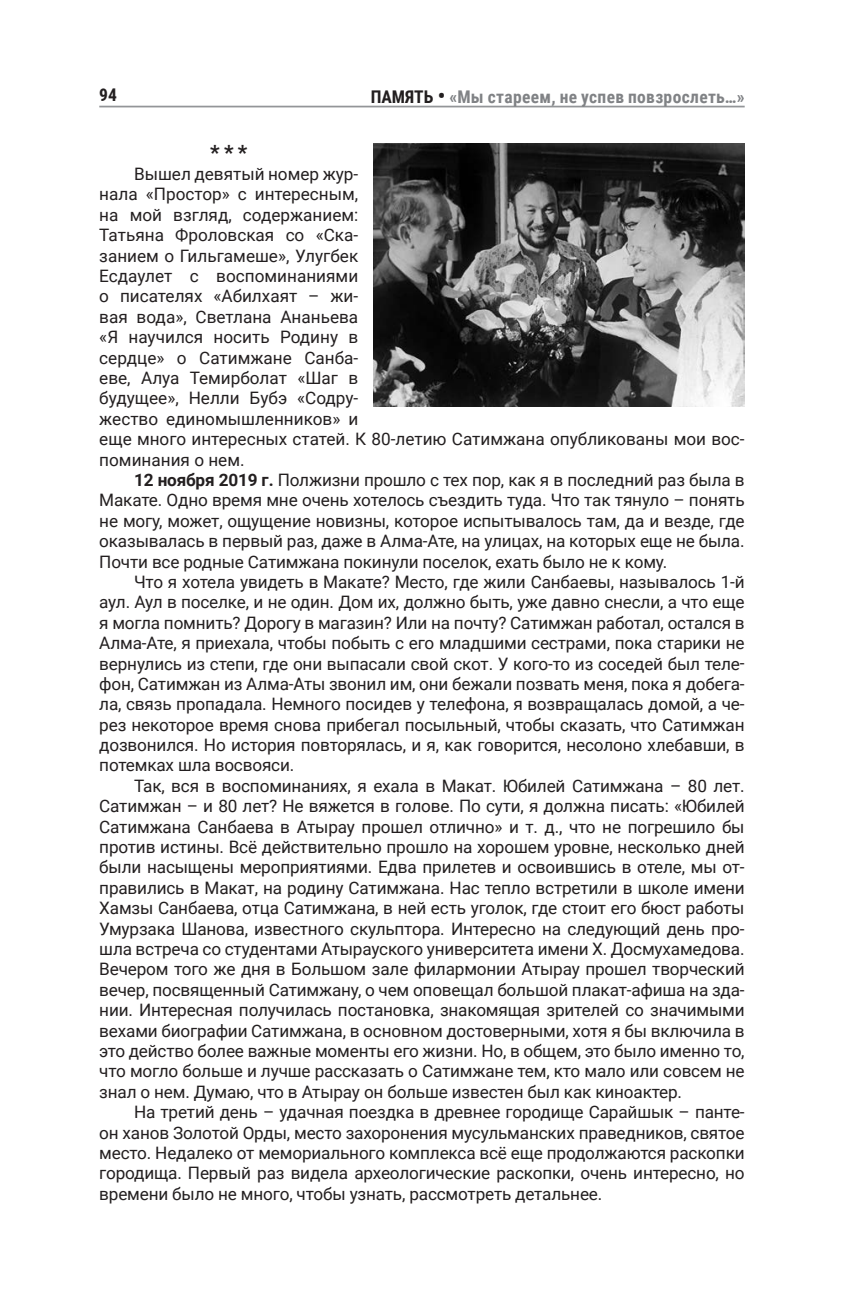
<style>
.page{position:relative;width:844px;height:1290px;background:#fff}
.page>*{position:absolute;margin:0;border:0;box-sizing:border-box;transform-origin:0 0}
.t1{font:700 21px "Roboto Condensed";color:#231f20}
.t2{font:700 17.5px "Roboto Condensed";letter-spacing:.02em;color:#808285}
.t3{font:700 17.5px "Roboto Condensed";color:#231f20}
.t4{font:17.15px/20.5px "Roboto";color:#231f20;text-align:justify}
.s1{color:#231f20}
.s2{font-size:21px;color:#231f20}
.s3{font-weight:700}
</style>
<div class="page">
<hr style="left:99px;top:106px;width:645px;height:1px;background:#939598">
<img style="left:373px;top:144px;width:371px;height:263px">
<p class="t3" style="left:99px;top:82px;width:19px">94</p>
<p class="t2" style="left:370px;top:85px;width:375px"><span class="s1">ПАМЯТЬ</span> <span class="s2">•</span> «Мы стареем, не успев повзрослеть…»</p>
<p class="t1" style="left:210px;top:137px;width:39px">* * *</p>
<p class="t4" style="left:99px;top:163px;width:646px;text-align:left;text-indent:35px">Вышел девятый номер жур-<br>нала «Простор» с интересным,<br>на мой взгляд, содержанием:<br>Татьяна Фроловская со «Ска-<br>занием о Гильгамеше», Улугбек<br>Есдаулет с воспоминаниями<br>о писателях «Абилхаят – жи-<br>вая вода», Светлана Ананьева<br>«Я научился носить Родину в<br>сердце» о Сатимжане Санба-<br>еве, Алуа Темирболат «Шаг в<br>будущее», Нелли Бубэ «Содру-<br>жество единомышленников» и<br>еще много интересных статей. К 80-летию Сатимжана опубликованы мои вос&shy;поминания о нем.</p>
<p class="t4" style="left:99px;top:469px;width:646px;text-indent:35px"><span class="s3">12 ноября 2019 г.</span> Полжизни прошло с тех пор, как я в последний раз была в Макате. Одно время мне очень хотелось съездить туда. Что так тянуло – понять не могу, может, ощущение новизны, которое испытывалось там, да и везде, где оказывалась в первый раз, даже в Алма-Ате, на улицах, на которых еще не была.<br>Почти все родные Сатимжана покинули поселок, ехать было не к кому.</p>
<p class="t4" style="left:99px;top:571px;width:646px;text-indent:35px">Что я хотела увидеть в Макате? Место, где жили Санбаевы, называлось 1-й аул. Аул в поселке, и не один. Дом их, должно быть, уже давно снесли, а что еще я могла помнить? Дорогу в магазин? Или на почту? Сатимжан работал, остался в Алма-Ате, я приехала, чтобы побыть с его младшими сестрами, пока старики не вернулись из степи, где они выпасали свой скот. У кого-то из соседей был теле&shy;фон, Сатимжан из Алма-Аты звонил им, они бежали позвать меня, пока я добега&shy;ла, связь пропадала. Немного посидев у телефона, я возвращалась домой, а че&shy;рез некоторое время снова прибегал посыльный, чтобы сказать, что Сатимжан дозвонился. Но история повторялась, и я, как говорится, несолоно хлебавши, в потемках шла восвояси.</p>
<p class="t4" style="left:99px;top:775px;width:646px;text-indent:35px">Так, вся в воспоминаниях, я ехала в Макат. Юбилей Сатимжана – 80 лет.<br>Сатимжан – и 80 лет? Не вяжется в голове. По сути, я должна писать: «Юбилей Сатимжана Санбаева в Атырау прошел отлично» и т. д., что не погрешило бы против истины. Всё действительно прошло на хорошем уровне, несколько дней были насыщены мероприятиями. Едва прилетев и освоившись в отеле, мы от&shy;правились в Макат, на родину Сатимжана. Нас тепло встретили в школе имени Хамзы Санбаева, отца Сатимжана, в ней есть уголок, где стоит его бюст работы Умурзака Шанова, известного скульптора. Интересно на следующий день про&shy;шла встреча со студентами Атырауского университета имени Х. Досмухамедова.<br>Вечером того же дня в Большом зале филармонии Атырау прошел творческий вечер, посвященный Сатимжану, о чем оповещал большой плакат-афиша на зда&shy;нии. Интересная получилась постановка, знакомящая зрителей со значимыми вехами биографии Сатимжана, в основном достоверными, хотя я бы включила в это действо более важные моменты его жизни. Но, в общем, это было именно то, что могло больше и лучше рассказать о Сатимжане тем, кто мало или совсем не знал о нем. Думаю, что в Атырау он больше известен был как киноактер.</p>
<p class="t4" style="left:99px;top:1101px;width:646px;text-indent:35px">На третий день – удачная поездка в древнее городище Сарайшык – панте&shy;он ханов Золотой Орды, место захоронения мусульманских праведников, святое место. Недалеко от мемориального комплекса всё еще продолжаются раскопки городища. Первый раз видела археологические раскопки, очень интересно, но времени было не много, чтобы узнать, рассмотреть детальнее.</p>
</div>
